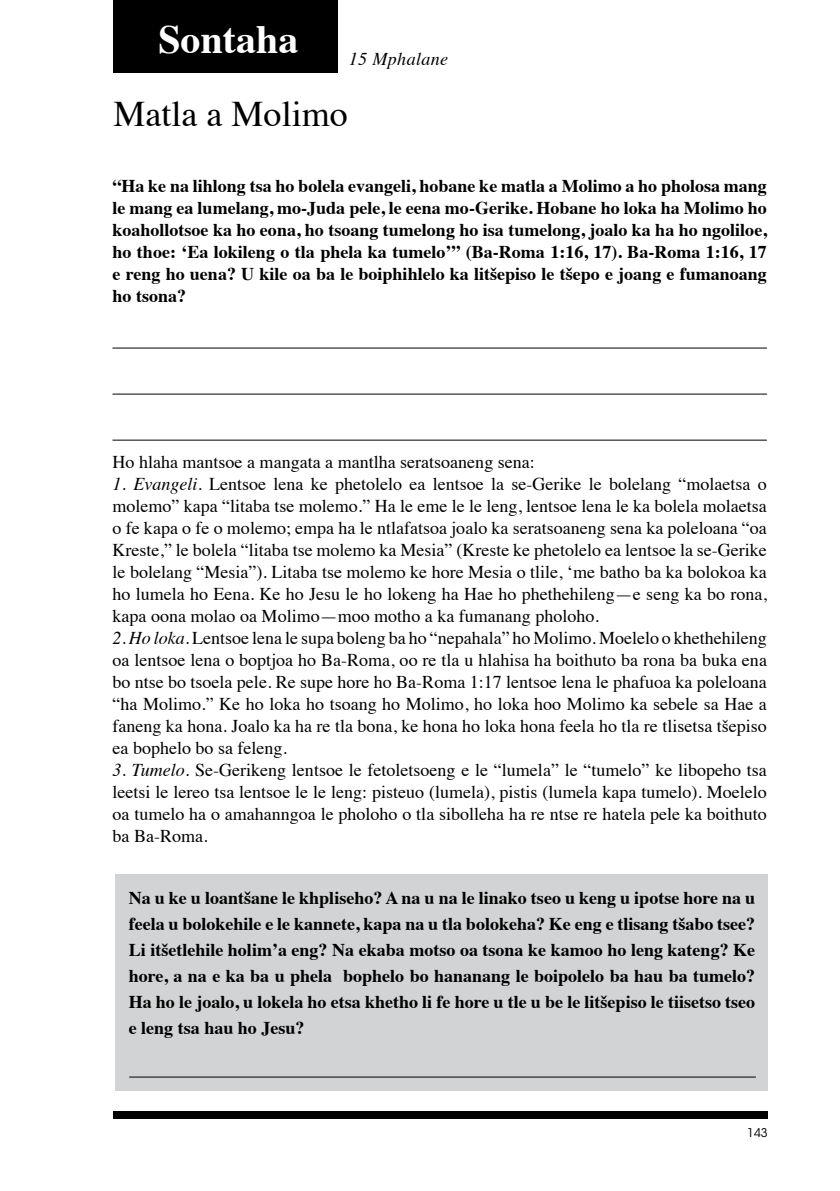
<style>
.page{position:relative;width:840px;height:1191px;background:#fff}
.page>*{position:absolute;margin:0;border:0;box-sizing:border-box;transform-origin:0 0}
.t1{font:700 40px "Times";color:#fff}
.t2{font:36px "Times";color:#000}
.t3{font:18px/22px "Times";color:#000;text-align:justify}
.t4{font:700 18px/22px "Times";color:#000;text-align:justify}
.t5{font:italic 18px "Times";letter-spacing:.02em;color:#000}
.t6{font:12px "ITC Avant Garde Std";color:#000}
.s1{font-style:italic}
</style>
<div class="page">
<div style="left:113px;top:1111px;width:654px;height:8px;background:#000"></div>
<div style="left:113px;top:0;width:225px;height:72px;background:#000"></div>
<hr style="left:112px;top:347px;width:654px;height:1px;background:#000">
<hr style="left:112px;top:393px;width:654px;height:1px;background:#000">
<hr style="left:112px;top:439px;width:654px;height:1px;background:#000">
<div style="left:115px;top:874px;width:652px;height:216px;background:#d1d3d4"></div>
<hr style="left:129px;top:1076px;width:626px;height:1px;background:#000">
<h1 class="t1" style="left:158px;top:1px;width:142px">Sontaha</h1>
<p class="t5" style="left:349px;top:43px;width:101px">15 Mphalane</p>
<h2 class="t2" style="left:113px;top:80px;width:235px">Matla a Molimo</h2>
<p class="t4" style="left:112px;top:173px;width:655px">“Ha ke na lihlong tsa ho bolela evangeli, hobane ke matla a Molimo a ho pholosa mang le mang ea lumelang, mo-Juda pele, le eena mo-Gerike. Hobane ho loka ha Molimo ho koahollotsoe ka ho eona, ho tsoang tumelong ho isa tumelong, joalo ka ha ho ngoliloe, ho thoe: ‘Ea lokileng o tla phela ka tumelo’” (Ba-Roma 1:16, 17). Ba-Roma 1:16, 17 e reng ho uena? U kile oa ba le boiphihlelo ka litšepiso le tšepo e joang e fumanoang ho tsona?</p>
<p class="t3" style="left:112px;top:449px;width:423px">Ho hlaha mantsoe a mangata a mantlha seratsoaneng sena:</p>
<p class="t3" style="left:112px;top:471px;width:655px"><span class="s1">1. Evangeli.</span> Lentsoe lena ke phetolelo ea lentsoe la se-Gerike le bolelang “molaetsa o molemo” kapa “litaba tse molemo.” Ha le eme le le leng, lentsoe lena le ka bolela molaetsa o fe kapa o fe o molemo; empa ha le ntlafatsoa joalo ka seratsoaneng sena ka poleloana “oa Kreste,” le bolela “litaba tse molemo ka Mesia” (Kreste ke phetolelo ea lentsoe la se-Gerike le bolelang “Mesia”). Litaba tse molemo ke hore Mesia o tlile, ‘me batho ba ka bolokoa ka ho lumela ho Eena. Ke ho Jesu le ho lokeng ha Hae ho phethehileng—e seng ka bo rona, kapa oona molao oa Molimo—moo motho a ka fumanang pholoho.</p>
<p class="t3" style="left:112px;top:625px;width:655px"><span class="s1">2. Ho loka.</span> Lentsoe lena le supa boleng ba ho “nepahala” ho Molimo. Moelelo o khethehileng oa lentsoe lena o boptjoa ho Ba-Roma, oo re tla u hlahisa ha boithuto ba rona ba buka ena bo ntse bo tsoela pele. Re supe hore ho Ba-Roma 1:17 lentsoe lena le phafuoa ka poleloana “ha Molimo.” Ke ho loka ho tsoang ho Molimo, ho loka hoo Molimo ka sebele sa Hae a faneng ka hona. Joalo ka ha re tla bona, ke hona ho loka hona feela ho tla re tlisetsa tšepiso ea bophelo bo sa feleng.</p>
<p class="t3" style="left:112px;top:757px;width:655px"><span class="s1">3. Tumelo.</span> Se-Gerikeng lentsoe le fetoletsoeng e le “lumela” le “tumelo” ke libopeho tsa leetsi le lereo tsa lentsoe le le leng: pisteuo (lumela), pistis (lumela kapa tumelo). Moelelo oa tumelo ha o amahanngoa le pholoho o tla sibolleha ha re ntse re hatela pele ka boithuto ba Ba-Roma.</p>
<p class="t4" style="left:129px;top:883px;width:627px;line-height:26px">Na u ke u loantšane le khpliseho? A na u na le linako tseo u keng u ipotse hore na u feela u bolokehile e le kannete, kapa na u tla bolokeha? Ke eng e tlisang tšabo tsee?<br>Li itšetlehile holim’a eng? Na ekaba motso oa tsona ke kamoo ho leng kateng? Ke hore, a na e ka ba u phela bophelo bo hananang le boipolelo ba hau ba tumelo?<br>Ha ho le joalo, u lokela ho etsa khetho li fe hore u tle u be le litšepiso le tiisetso tseo e leng tsa hau ho Jesu?</p>
<p class="t6" style="left:746px;top:1125px;width:22px">143</p>
</div>
